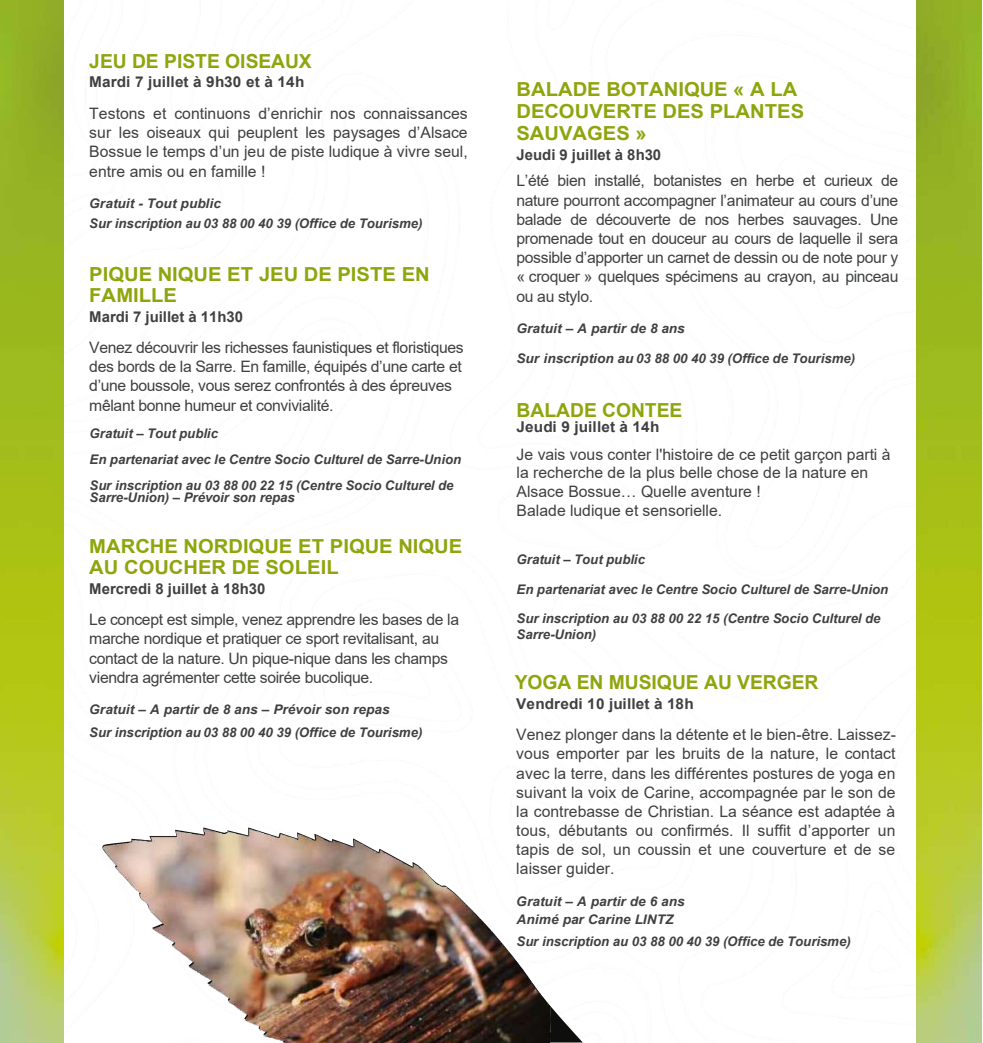
<style>
.page{position:relative;width:983px;height:1043px;background:#fff}
.page>*{position:absolute;margin:0;border:0;box-sizing:border-box;transform-origin:0 0}
.t1{font:700 19.25px/20.8px "Arial";color:#8ea50d;scale:1.05 1}
.t2{font:700 19.25px "Arial";color:#8ea50d}
.t3{font:15.75px/19.2px "Arial";letter-spacing:-.02em;color:#3f4140;text-align:justify}
.t4{font:15.75px/18.7px "Arial";letter-spacing:.005em;color:#3f4140}
.t5{font:700 14.88px "Arial";letter-spacing:.005em;color:#3f4140}
.t6{font:italic 700 13.3px/25.6px "Arial";color:#3f4140}
</style>
<div class="page">
<img style="left:916px;top:0;width:65px;height:1042px">
<img style="left:0;top:0;width:63px;height:1042px">
<svg style="left:551px;top:1007px;width:32px;height:35px"></svg>
<img style="left:102px;top:827px;width:449px;height:215px">
<p class="t2" style="left:89px;top:48px;width:224px">JEU DE PISTE OISEAUX</p>
<p class="t5" style="left:89px;top:72px;width:217px">Mardi 7 juillet à 9h30 et à 14h</p>
<p class="t3" style="left:89px;top:104px;width:380px">Testons et continuons d’enrichir nos connaissances sur les oiseaux qui peuplent les paysages d’Alsace Bossue le temps d’un jeu de piste ludique à vivre seul, entre amis ou en famille !</p>
<p class="t6" style="left:89px;top:193px;width:335px;line-height:20.3px">Gratuit - Tout public<br>Sur inscription au 03 88 00 40 39 (Office de Tourisme)</p>
<p class="t1" style="left:89px;top:264px;width:326px">PIQUE NIQUE ET JEU DE PISTE EN<br>FAMILLE</p>
<p class="t5" style="left:89px;top:306px;width:155px">Mardi 7 juillet à 11h30</p>
<p class="t3" style="left:89px;top:338px;width:376px;text-align:left">Venez découvrir les richesses faunistiques et floristiques des bords de la Sarre. En famille, équipés d’une carte et d’une boussole, vous serez confrontés à des épreuves mêlant bonne humeur et convivialité.</p>
<p class="t6" style="left:89px;top:421px;width:373px">Gratuit – Tout public<br>En partenariat avec le Centre Socio Culturel de Sarre-Union<br>Sur inscription au 03 88 00 22 15 (Centre Socio Culturel de</p>
<p class="t6" style="left:89px;top:485px;width:207px">Sarre-Union) – Prévoir son repas</p>
<p class="t1" style="left:89px;top:536px;width:357px">MARCHE NORDIQUE ET PIQUE NIQUE<br>AU COUCHER DE SOLEIL</p>
<p class="t5" style="left:89px;top:578px;width:178px">Mercredi 8 juillet à 18h30</p>
<p class="t3" style="left:89px;top:610px;width:371px;text-align:left">Le concept est simple, venez apprendre les bases de la marche nordique et pratiquer ce sport revitalisant, au contact de la nature. Un pique-nique dans les champs viendra agrémenter cette soirée bucolique.</p>
<p class="t6" style="left:89px;top:698px;width:335px;line-height:22.8px">Gratuit – A partir de 8 ans – Prévoir son repas<br>Sur inscription au 03 88 00 40 39 (Office de Tourisme)</p>
<p class="t1" style="left:516px;top:78px;width:275px;line-height:22.2px">BALADE BOTANIQUE « A LA<br>DECOUVERTE DES PLANTES<br>SAUVAGES »</p>
<p class="t5" style="left:516px;top:144px;width:146px">Jeudi 9 juillet à 8h30</p>
<p class="t3" style="left:516px;top:171px;width:383px">L’été bien installé, botanistes en herbe et curieux de nature pourront accompagner l’animateur au cours d’une balade de découverte de nos herbes sauvages. Une promenade tout en douceur au cours de laquelle il sera possible d’apporter un carnet de dessin ou de note pour y « croquer » quelques spécimens au crayon, au pinceau ou au stylo.</p>
<p class="t6" style="left:516px;top:316px;width:170px">Gratuit – A partir de 8 ans</p>
<p class="t6" style="left:516px;top:346px;width:340px">Sur inscription au 03 88 00 40 39 (Office de Tourisme)</p>
<p class="t2" style="left:516px;top:397px;width:167px">BALADE CONTEE</p>
<p class="t5" style="left:516px;top:416px;width:144px">Jeudi 9 juillet à 14h</p>
<p class="t4" style="left:516px;top:445px;width:375px">Je vais vous conter l'histoire de ce petit garçon parti à la recherche de la plus belle chose de la nature en Alsace Bossue… Quelle aventure !<br>Balade ludique et sensorielle.</p>
<p class="t6" style="left:516px;top:547px;width:130px">Gratuit – Tout public</p>
<p class="t6" style="left:516px;top:576px;width:373px">En partenariat avec le Centre Socio Culturel de Sarre-Union</p>
<p class="t6" style="left:516px;top:611px;width:365px;line-height:15.9px">Sur inscription au 03 88 00 22 15 (Centre Socio Culturel de<br>Sarre-Union)</p>
<p class="t2" style="left:515px;top:669px;width:305px">YOGA EN MUSIQUE AU VERGER</p>
<p class="t5" style="left:516px;top:692px;width:179px">Vendredi 10 juillet à 18h</p>
<p class="t3" style="left:516px;top:725px;width:381px">Venez plonger dans la détente et le bien-être. Laissez&shy;vous emporter par les bruits de la nature, le contact avec la terre, dans les différentes postures de yoga en suivant la voix de Carine, accompagnée par le son de la contrebasse de Christian. La séance est adaptée à tous, débutants ou confirmés. Il suffit d’apporter un tapis de sol, un coussin et une couverture et de se laisser guider.</p>
<p class="t6" style="left:516px;top:892px;width:170px;line-height:17.8px">Gratuit – A partir de 6 ans<br>Animé par Carine LINTZ</p>
<p class="t6" style="left:516px;top:928px;width:336px">Sur inscription au 03 88 00 40 39 (Office de Tourisme)</p>
</div>
